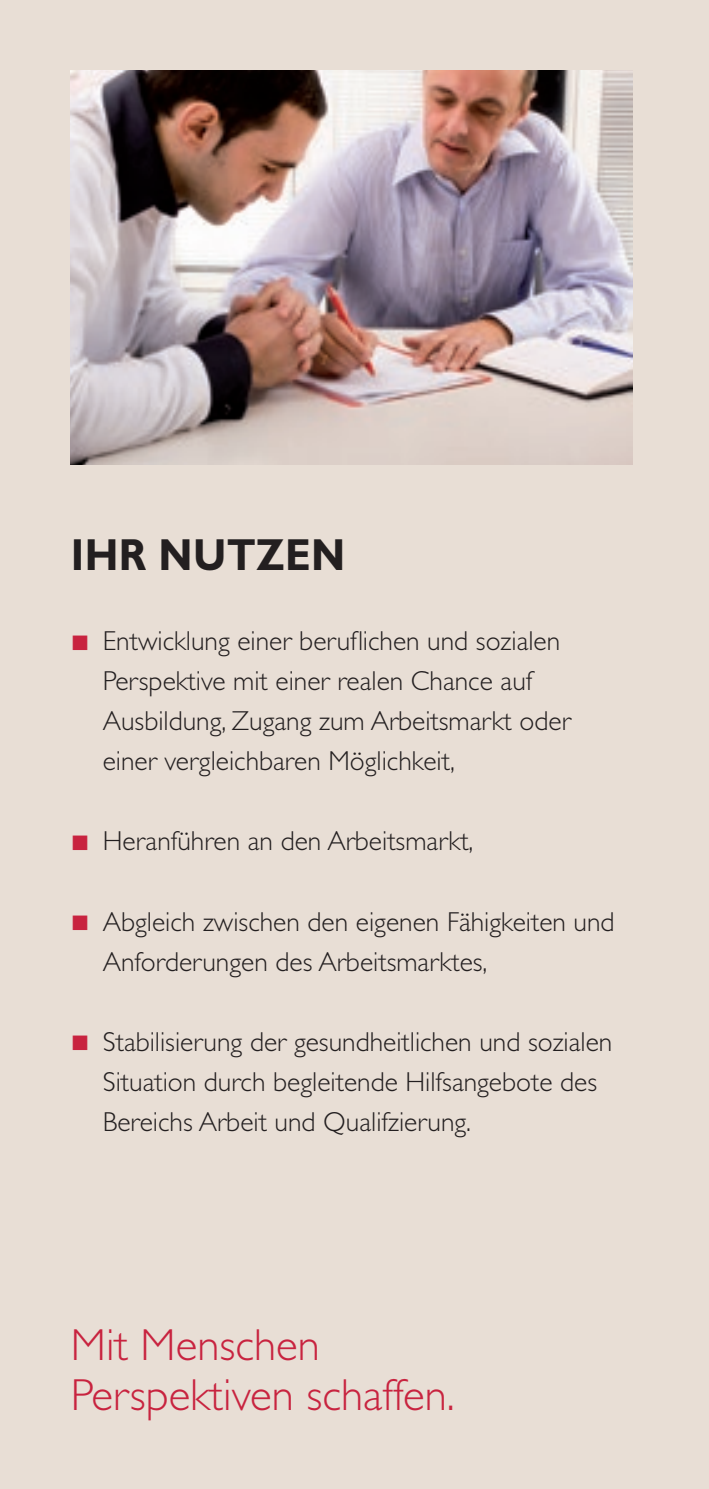
<style>
.page{position:relative;width:709px;height:1489px;background:#fff}
.page>*{position:absolute;margin:0;border:0;box-sizing:border-box;transform-origin:0 0}
.A_Perspektiven{font:300 45px "Gill Sans Std";color:#c8233f}
.H3_Headline_Fließtex{font:700 45px "Gill Sans Std";letter-spacing:.01em;color:#231f20;scale:.9 1}
.P_Fließtext_Aufzählu{font:300 27.5px/40px "Gill Sans Std";color:#231f20}
.s1{color:#c8233f}
</style>
<div class="page">
<div style="left:0;top:0;width:709px;height:1488px;background:#e8ded5"></div>
<img style="left:71px;top:71px;width:561px;height:393px">
<p class="H3_Headline_Fließtex" style="left:71px;top:528px;width:306px">IHR NUTZEN</p>
<p class="P_Fließtext_Aufzählu" style="left:103px;top:621px;width:469px;text-indent:-32px"><span class="s1">■</span> Entwicklung einer beruflichen und sozialen Perspektive mit einer realen Chance auf Ausbildung, Zugang zum Arbeitsmarkt oder einer vergleichbaren Möglichkeit,</p>
<p class="P_Fließtext_Aufzählu" style="left:71px;top:821px;width:404px"><span class="s1">■</span> Heranführen an den Arbeitsmarkt,</p>
<p class="P_Fließtext_Aufzählu" style="left:103px;top:901px;width:513px;text-indent:-32px"><span class="s1">■</span> Abgleich zwischen den eigenen Fähigkeiten und<br>Anforderungen des Arbeitsmarktes,</p>
<p class="P_Fließtext_Aufzählu" style="left:103px;top:1021px;width:511px;text-indent:-32px"><span class="s1">■</span> Stabilisierung der gesundheitlichen und sozialen<br>Situation durch begleitende Hilfsangebote des<br>Bereichs Arbeit und Qualifzierung.</p>
<p class="A_Perspektiven" style="left:71px;top:1319px;width:250px">Mit Menschen</p>
<p class="A_Perspektiven" style="left:71px;top:1369px;width:385px">Perspektiven schaffen.</p>
</div>
